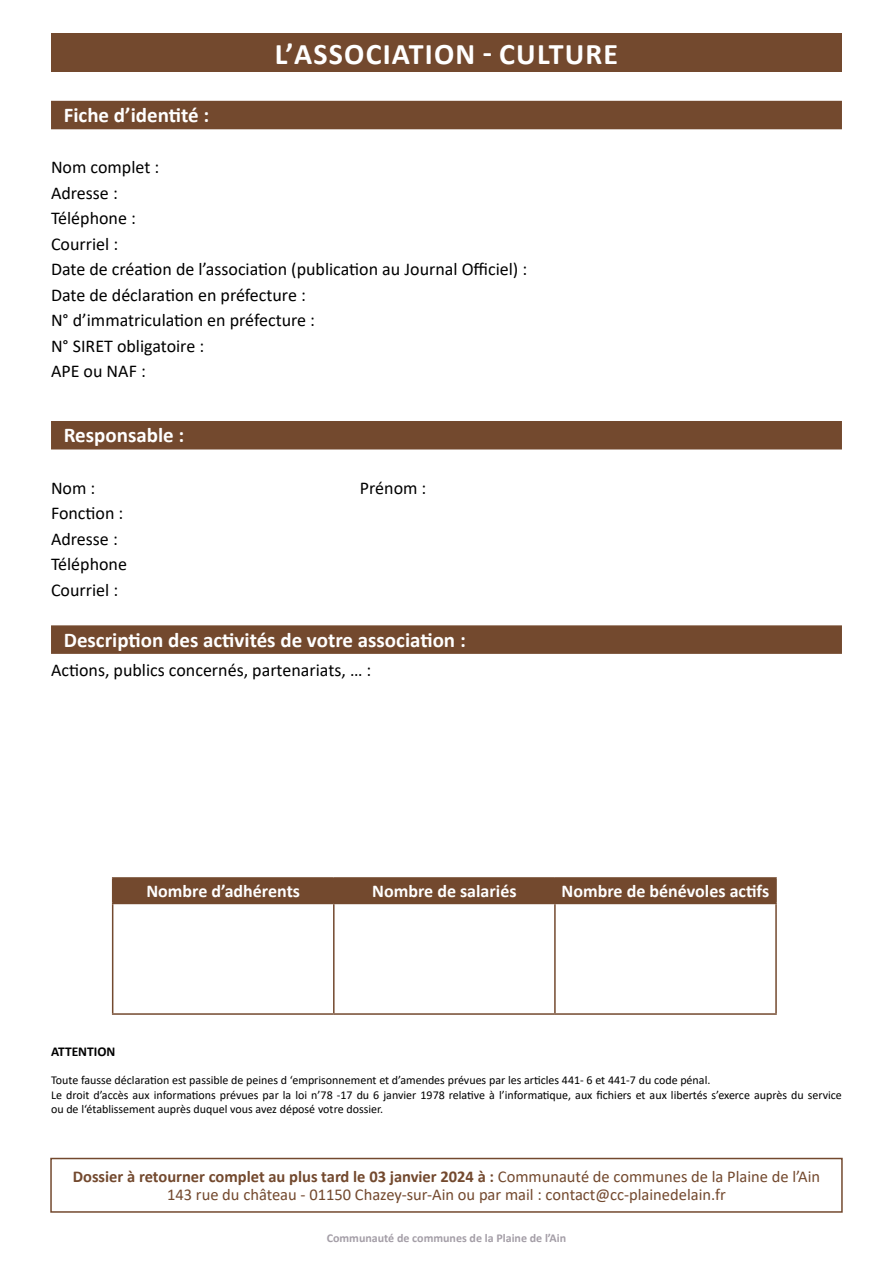
<style>
.page{position:relative;width:893px;height:1263px;background:#fff}
.page>*{position:absolute;margin:0;border:0;box-sizing:border-box;transform-origin:0 0}
.t1{font:700 30px "Calibri";letter-spacing:.04em;color:#fff}
.t2{font:700 21px "Calibri";color:#fff}
.t3{font:18px/25.5px "Calibri";color:#000}
.t4{font:700 18px "Calibri";color:#fff}
.t5{font:16.5px/18px "Calibri";color:#73492e;text-align:center}
.t6{font:700 13.5px "Calibri";color:#000}
.t7{font:12px/14.4px "Calibri";color:#000}
.t8{font:700 12px "Calibri";color:#a49ea7}
.s1{font-weight:700}
</style>
<div class="page">
<div style="left:51px;top:101px;width:791px;height:28px;background:#73492e"></div>
<div style="left:51px;top:421px;width:791px;height:28px;background:#73492e"></div>
<div style="left:51px;top:625px;width:791px;height:29px;background:#73492e"></div>
<div style="left:51px;top:34px;width:791px;height:38px;background:#73492e"></div>
<div style="left:112px;top:879px;width:663px;height:24px;background:#73492e"></div>
<hr style="left:112px;top:877px;width:222px;height:2px;background:#73492e">
<hr style="left:334px;top:877px;width:221px;height:2px;background:#73492e">
<hr style="left:555px;top:877px;width:222px;height:2px;background:#73492e">
<hr style="left:333px;top:879px;width:2px;height:24px;background:#73492e">
<hr style="left:554px;top:879px;width:2px;height:24px;background:#73492e">
<hr style="left:775px;top:879px;width:2px;height:24px;background:#73492e">
<hr style="left:112px;top:904px;width:1px;height:109px;background:#73492e">
<hr style="left:112px;top:903px;width:222px;height:1px;background:#73492e">
<hr style="left:334px;top:903px;width:221px;height:1px;background:#73492e">
<hr style="left:555px;top:903px;width:222px;height:1px;background:#73492e">
<hr style="left:333px;top:904px;width:2px;height:109px;background:#73492e">
<hr style="left:554px;top:904px;width:2px;height:109px;background:#73492e">
<hr style="left:775px;top:904px;width:2px;height:109px;background:#73492e">
<hr style="left:112px;top:1013px;width:222px;height:2px;background:#73492e">
<hr style="left:334px;top:1013px;width:221px;height:2px;background:#73492e">
<hr style="left:555px;top:1013px;width:222px;height:2px;background:#73492e">
<div style="left:50px;top:1158px;width:793px;height:55px;border:2px solid #73492e"></div>
<h1 class="t1" style="left:275px;top:33px;width:345px">L’ASSOCIATION - CULTURE</h1>
<h2 class="t2" style="left:64px;top:100px;width:147px">Fiche d’identité :</h2>
<h3 class="t3" style="left:51px;top:154px;width:478px">Nom complet :<br>Adresse :<br>Téléphone :<br>Courriel :<br>Date de création de l’association (publication au Journal Officiel) :<br>Date de déclaration en préfecture :<br>N° d’immatriculation en préfecture :<br>N° SIRET obligatoire :<br>APE ou NAF :</h3>
<h2 class="t2" style="left:64px;top:420px;width:122px">Responsable :</h2>
<h3 class="t3" style="left:51px;top:474px;width:46px">Nom :</h3>
<h3 class="t3" style="left:360px;top:474px;width:68px">Prénom :</h3>
<h3 class="t3" style="left:51px;top:500px;width:78px">Fonction :<br>Adresse :<br>Téléphone<br>Courriel :</h3>
<h2 class="t2" style="left:64px;top:625px;width:403px">Description des activités de votre association :</h2>
<h3 class="t3" style="left:51px;top:657px;width:322px">Actions, publics concernés, partenariats, … :</h3>
<h3 class="t4" style="left:146px;top:879px;width:155px">Nombre d’adhérents</h3>
<h3 class="t4" style="left:372px;top:879px;width:146px">Nombre de salariés</h3>
<h3 class="t4" style="left:562px;top:879px;width:209px">Nombre de bénévoles actifs</h3>
<p class="t6" style="left:51px;top:1041px;width:66px">ATTENTION</p>
<p class="t7" style="left:51px;top:1073px;width:792px">Toute fausse déclaration est passible de peines d ‘emprisonnement et d’amendes prévues par les articles 441- 6 et 441-7 du code pénal.<br>Le droit d’accès aux informations prévues par la loi n’78 -17 du 6 janvier 1978 relative à l’informatique, aux fichiers et aux libertés s’exerce auprès du service ou de l‘établissement auprès duquel vous avez déposé votre dossier.</p>
<h3 class="t5" style="left:73px;top:1167px;width:749px"><span class="s1">Dossier à retourner complet au plus tard le 03 janvier 2024 à :</span> Communauté de communes de la Plaine de l’Ain<br>143 rue du château - 01150 Chazey-sur-Ain ou par mail : contact@cc-plainedelain.fr</h3>
<p class="t8" style="left:327px;top:1229px;width:241px">Communauté de communes de la Plaine de l’Ain</p>
</div>
